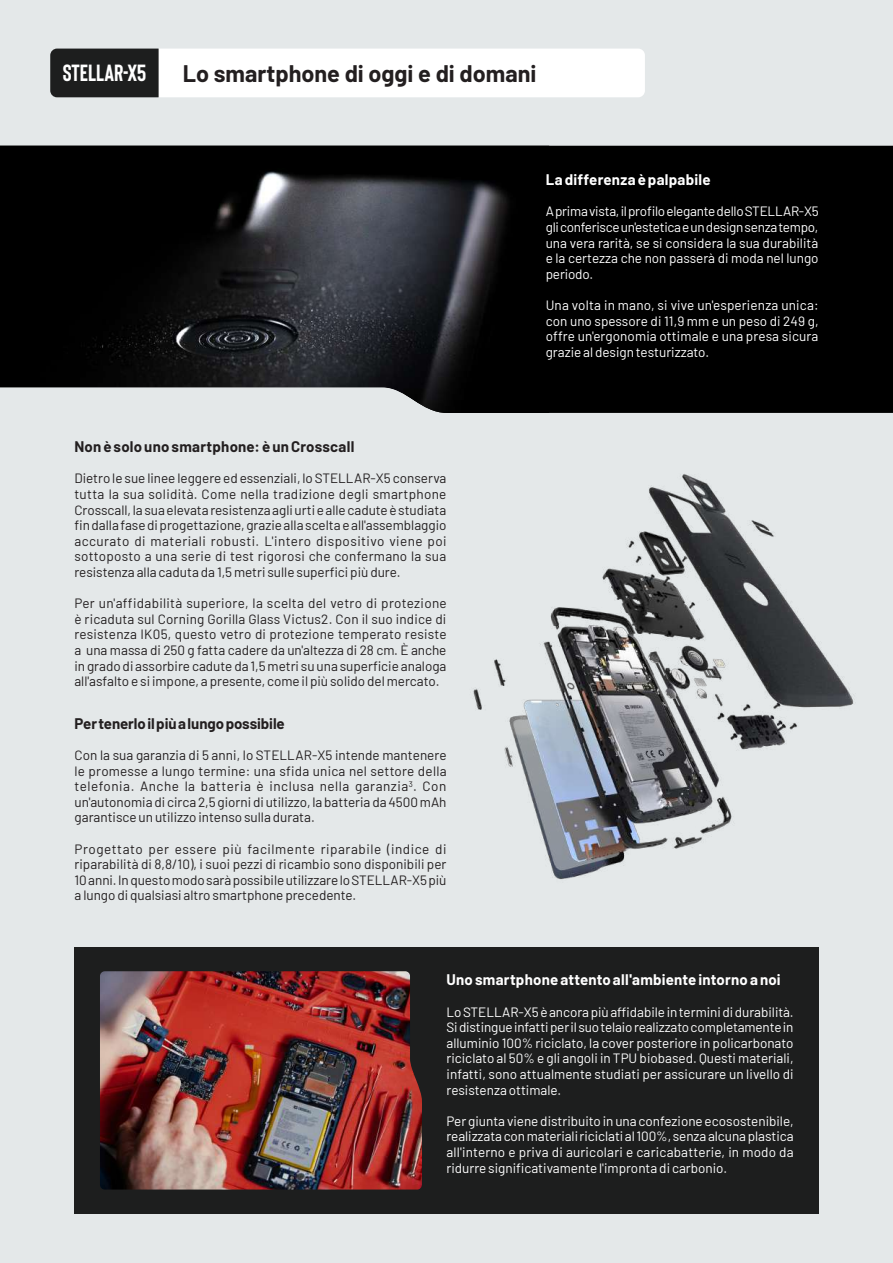
<style>
.page{position:relative;width:893px;height:1263px;background:#e4e8e9}
.page>*{position:absolute;margin:0;border:0;box-sizing:border-box;transform-origin:0 0}
.t1{font:700 23.4px "Barlow";color:#231f20}
.t2{font:700 23.4px "Bison";color:#fff}
.t3{font:700 15px "Barlow";letter-spacing:.015em;color:#fff}
.t4{font:700 15px "Barlow";letter-spacing:.005em;color:#231f20}
.t5{font:13.5px/15.6px "Barlow";color:#231f20;text-align:justify}
.t6{font:13.5px/15.6px "Barlow";color:#fff;text-align:justify}
</style>
<div class="page">
<div style="left:549px;top:146px;width:344px;height:267px;background:#000"></div>
<img style="left:0;top:146px;width:549px;height:267px">
<div style="left:74px;top:947px;width:745px;height:267px;background:#1d1e1e"></div>
<img style="left:100px;top:971px;width:322px;height:218px">
<svg style="left:0;top:387px;width:512px;height:26px"></svg>
<img style="left:473px;top:474px;width:381px;height:406px">
<svg style="left:50px;top:49px;width:595px;height:48px;background:#d5d5d5"></svg>
<h1 class="t2" style="left:63px;top:58px;width:85px">STELLAR-X5</h1>
<h1 class="t1" style="left:183px;top:56px;width:355px">Lo smartphone di oggi e di domani</h1>
<p class="t4" style="left:74px;top:436px;width:281px">Non è solo uno smartphone: è un Crosscall</p>
<p class="t5" style="left:74px;top:470px;width:374px">Dietro le sue linee leggere ed essenziali, lo STELLAR-X5 conserva tutta la sua solidità. Come nella tradizione degli smartphone Crosscall, la sua elevata resistenza agli urti e alle cadute è studiata fin dalla fase di progettazione, grazie alla scelta e all'assemblaggio accurato di materiali robusti. L'intero dispositivo viene poi sottoposto a una serie di test rigorosi che confermano la sua resistenza alla caduta da 1,5 metri sulle superfici più dure.</p>
<p class="t5" style="left:74px;top:594px;width:374px">Per un'affidabilità superiore, la scelta del vetro di protezione è ricaduta sul Corning Gorilla Glass Victus2. Con il suo indice di resistenza IK05, questo vetro di protezione temperato resiste a una massa di 250 g fatta cadere da un'altezza di 28 cm. È anche in grado di assorbire cadute da 1,5 metri su una superficie analoga all'asfalto e si impone, a presente, come il più solido del mercato.</p>
<p class="t4" style="left:75px;top:712px;width:212px">Per tenerlo il più a lungo possibile</p>
<p class="t5" style="left:75px;top:746px;width:374px">Con la sua garanzia di 5 anni, lo STELLAR-X5 intende mantenere le promesse a lungo termine: una sfida unica nel settore della telefonia. Anche la batteria è inclusa nella garanzia<sup>3</sup>. Con un'autonomia di circa 2,5 giorni di utilizzo, la batteria da 4500 mAh garantisce un utilizzo intenso sulla durata.</p>
<p class="t5" style="left:75px;top:840px;width:374px">Progettato per essere più facilmente riparabile (indice di riparabilità di 8,8/10), i suoi pezzi di ricambio sono disponibili per 10 anni. In questo modo sarà possibile utilizzare lo STELLAR-X5 più a lungo di qualsiasi altro smartphone precedente.</p>
<p class="t3" style="left:546px;top:169px;width:166px">La differenza è palpabile</p>
<p class="t6" style="left:546px;top:203px;width:274px">A prima vista, il profilo elegante dello STELLAR-X5 gli conferisce un'estetica e un design senza tempo, una vera rarità, se si considera la sua durabilità e la certezza che non passerà di moda nel lungo periodo.</p>
<p class="t6" style="left:546px;top:296px;width:274px">Una volta in mano, si vive un'esperienza unica: con uno spessore di 11,9 mm e un peso di 249 g, offre un'ergonomia ottimale e una presa sicura grazie al design testurizzato.</p>
<p class="t3" style="left:446px;top:969px;width:336px">Uno smartphone attento all'ambiente intorno a noi</p>
<p class="t6" style="left:446px;top:1003px;width:349px">Lo STELLAR-X5 è ancora più affidabile in termini di durabilità.<br>Si distingue infatti per il suo telaio realizzato completamente in alluminio 100% riciclato, la cover posteriore in policarbonato riciclato al 50% e gli angoli in TPU biobased. Questi materiali, infatti, sono attualmente studiati per assicurare un livello di resistenza ottimale.</p>
<p class="t6" style="left:446px;top:1112px;width:349px">Per giunta viene distribuito in una confezione ecosostenibile, realizzata con materiali riciclati al 100%, senza alcuna plastica all'interno e priva di auricolari e caricabatterie, in modo da ridurre significativamente l'impronta di carbonio.</p>
</div>
